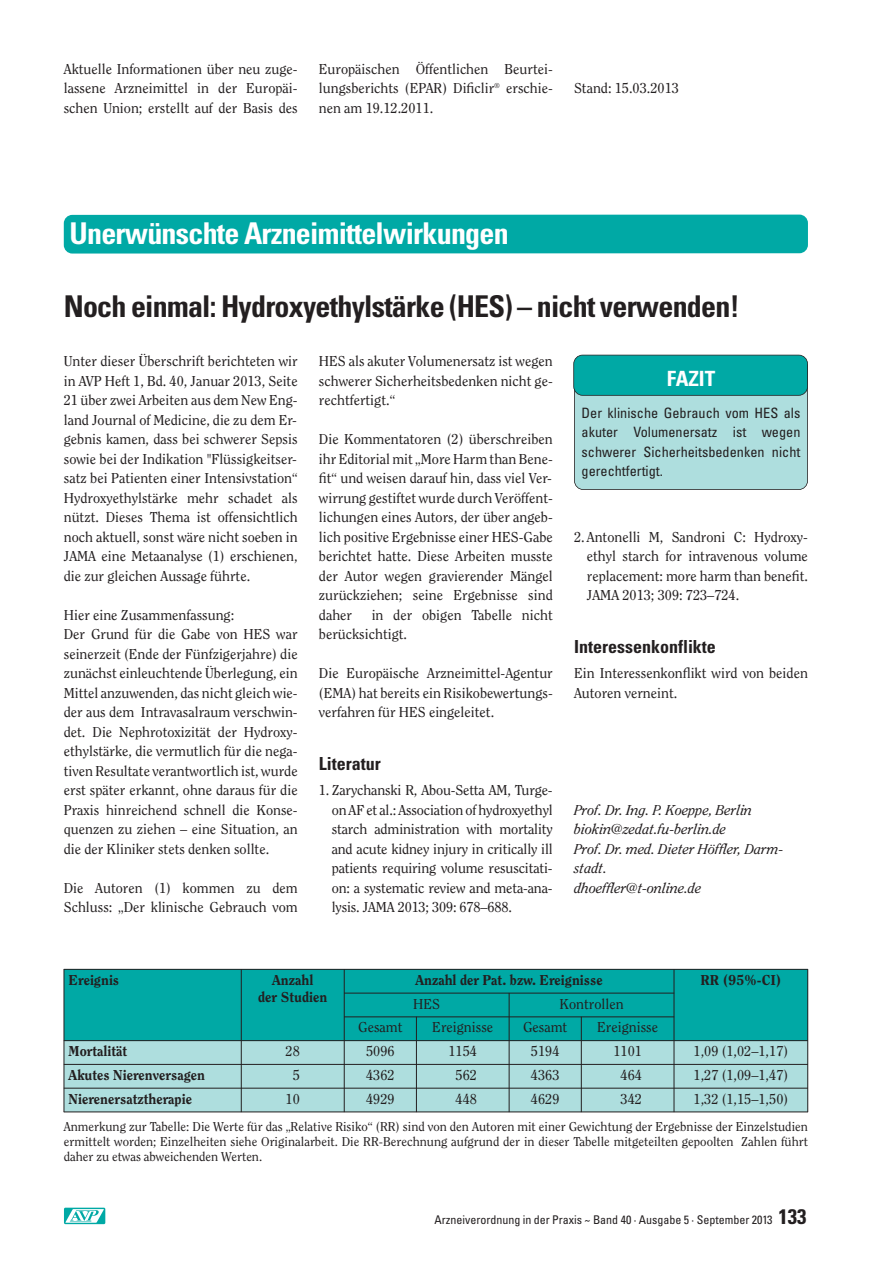
<style>
.page{position:relative;width:893px;height:1263px;background:#fff}
.page>*{position:absolute;margin:0;border:0;box-sizing:border-box;transform-origin:0 0}
.t1{font:700 condensed 30px "Univers";letter-spacing:-.025em;color:#231f20}
.t2{font:700 condensed 30px "Univers";letter-spacing:-.025em;color:#fff}
.t3{font:700 condensed 21px "Univers";color:#fff}
.t4{font:700 condensed 18px "Univers";color:#231f20}
.t5{font:14.25px/19.5px "Clearface";color:#231f20;text-align:justify}
.t6{font:800 14.25px/17.1px "Clearface";color:#231f20;text-align:center}
.t7{font:italic 14.25px/19.5px "Clearface";color:#231f20}
.t8{font:condensed 14.25px/19.5px "Univers";color:#231f20;text-align:justify}
.t9{font:12.75px/15px "Clearface";color:#231f20;text-align:justify}
.t10{font:condensed 12px "Univers";color:#231f20}
.s1{font-weight:700;font-size:21px}
</style>
<div class="page">
<div style="left:64px;top:1208px;width:41px;height:16px;background:#00a9a5"></div>
<svg style="left:65px;top:1209px;width:39px;height:14px"></svg>
<div style="left:574px;top:358px;width:234px;height:132px;background:#aedede;border-radius:9px"></div>
<div style="left:574px;top:358px;width:234px;height:132px;border:2px solid #231f20;border-radius:9px"></div>
<div style="left:574px;top:355px;width:234px;height:40px;background:#00a9a5;border-radius:9px"></div>
<div style="left:573px;top:355px;width:235px;height:41px;border:2px solid #231f20;border-radius:9px"></div>
<div style="left:64px;top:215px;width:744px;height:39px;background:#00a9a5;border-radius:9px"></div>
<div style="left:64px;top:969px;width:177px;height:72px;background:#00a9a5"></div>
<div style="left:241px;top:969px;width:103px;height:72px;background:#00a9a5"></div>
<div style="left:344px;top:969px;width:330px;height:24px;background:#00a9a5"></div>
<div style="left:674px;top:969px;width:134px;height:72px;background:#00a9a5"></div>
<div style="left:344px;top:993px;width:165px;height:24px;background:#00a9a5"></div>
<div style="left:509px;top:993px;width:165px;height:24px;background:#00a9a5"></div>
<div style="left:344px;top:1017px;width:72px;height:24px;background:#00a9a5"></div>
<div style="left:416px;top:1017px;width:93px;height:24px;background:#00a9a5"></div>
<div style="left:509px;top:1017px;width:72px;height:24px;background:#00a9a5"></div>
<div style="left:581px;top:1017px;width:93px;height:24px;background:#00a9a5"></div>
<div style="left:64px;top:1041px;width:177px;height:23px;background:#aedede"></div>
<div style="left:241px;top:1041px;width:103px;height:23px;background:#aedede"></div>
<div style="left:344px;top:1041px;width:72px;height:23px;background:#aedede"></div>
<div style="left:416px;top:1041px;width:93px;height:23px;background:#aedede"></div>
<div style="left:509px;top:1041px;width:72px;height:23px;background:#aedede"></div>
<div style="left:581px;top:1041px;width:93px;height:23px;background:#aedede"></div>
<div style="left:674px;top:1041px;width:134px;height:23px;background:#aedede"></div>
<div style="left:64px;top:1064px;width:177px;height:24px;background:#aedede"></div>
<div style="left:241px;top:1064px;width:103px;height:24px;background:#aedede"></div>
<div style="left:344px;top:1064px;width:72px;height:24px;background:#aedede"></div>
<div style="left:416px;top:1064px;width:93px;height:24px;background:#aedede"></div>
<div style="left:509px;top:1064px;width:72px;height:24px;background:#aedede"></div>
<div style="left:581px;top:1064px;width:93px;height:24px;background:#aedede"></div>
<div style="left:674px;top:1064px;width:134px;height:24px;background:#aedede"></div>
<div style="left:64px;top:1088px;width:177px;height:24px;background:#aedede"></div>
<div style="left:241px;top:1088px;width:103px;height:24px;background:#aedede"></div>
<div style="left:344px;top:1088px;width:72px;height:24px;background:#aedede"></div>
<div style="left:416px;top:1088px;width:93px;height:24px;background:#aedede"></div>
<div style="left:509px;top:1088px;width:72px;height:24px;background:#aedede"></div>
<div style="left:581px;top:1088px;width:93px;height:24px;background:#aedede"></div>
<div style="left:674px;top:1088px;width:134px;height:24px;background:#aedede"></div>
<hr style="left:64px;top:969px;width:1px;height:143px;background:#231f20">
<hr style="left:241px;top:969px;width:1px;height:143px;background:#231f20">
<hr style="left:344px;top:969px;width:1px;height:143px;background:#231f20">
<hr style="left:416px;top:1017px;width:1px;height:95px;background:#231f20">
<hr style="left:509px;top:993px;width:1px;height:119px;background:#231f20">
<hr style="left:581px;top:1017px;width:1px;height:95px;background:#231f20">
<hr style="left:674px;top:969px;width:1px;height:143px;background:#231f20">
<hr style="left:807px;top:969px;width:1px;height:143px;background:#231f20">
<hr style="left:64px;top:969px;width:744px;height:1px;background:#231f20">
<hr style="left:344px;top:993px;width:330px;height:1px;background:#231f20">
<hr style="left:344px;top:1016px;width:330px;height:1px;background:#231f20">
<hr style="left:64px;top:1040px;width:744px;height:1px;background:#231f20">
<hr style="left:64px;top:1064px;width:744px;height:1px;background:#231f20">
<hr style="left:64px;top:1088px;width:744px;height:1px;background:#231f20">
<hr style="left:64px;top:1112px;width:744px;height:1px;background:#231f20">
<p class="t5" style="left:64px;top:60px;width:235px">Aktuelle Informationen über neu zuge&shy;lassene Arzneimittel in der Europäi&shy;schen Union; erstellt auf der Basis des</p>
<p class="t5" style="left:319px;top:60px;width:235px">Europäischen Öffentlichen Beurtei&shy;lungsberichts (EPAR) Dificlir<sup>®</sup> erschie&shy;nen am 19.12.2011.</p>
<p class="t5" style="left:574px;top:79px;width:106px">Stand: 15.03.2013</p>
<h1 class="t2" style="left:70px;top:222px;width:441px">Unerwünschte Arzneimittelwirkungen</h1>
<h1 class="t1" style="left:64px;top:295px;width:677px">Noch einmal: Hydroxyethylstärke (HES) – nicht verwenden!</h1>
<p class="t5" style="left:64px;top:352px;width:235px">Unter dieser Überschrift berichteten wir in AVP Heft 1, Bd. 40, Januar 2013, Seite 21 über zwei Arbeiten aus dem New Eng&shy;land Journal of Medicine, die zu dem Er&shy;gebnis kamen, dass bei schwerer Sepsis sowie bei der Indikation "Flüssigkeitser&shy;satz bei Patienten einer Intensivstation“ Hydroxyethylstärke mehr schadet als nützt. Dieses Thema ist offensichtlich noch aktuell, sonst wäre nicht soeben in JAMA eine Metaanalyse (1) erschienen, die zur gleichen Aussage führte.</p>
<p class="t5" style="left:64px;top:606px;width:235px;text-align:left">Hier eine Zusammenfassung:<br>Der Grund für die Gabe von HES war seinerzeit (Ende der Fünfzigerjahre) die zunächst einleuchtende Überlegung, ein Mittel anzuwenden, das nicht gleich wie&shy;der aus dem Intravasalraum verschwin&shy;det. Die Nephrotoxizität der Hydroxy&shy;ethylstärke, die vermutlich für die nega&shy;tiven Resultate verantwortlich ist, wurde erst später erkannt, ohne daraus für die Praxis hinreichend schnell die Konse&shy;quenzen zu ziehen – eine Situation, an die der Kliniker stets denken sollte.</p>
<p class="t5" style="left:64px;top:879px;width:235px">Die Autoren (1) kommen zu dem<br>Schluss: „Der klinische Gebrauch vom</p>
<p class="t5" style="left:319px;top:352px;width:235px">HES als akuter Volumenersatz ist wegen schwerer Sicherheitsbedenken nicht ge&shy;rechtfertigt.“</p>
<p class="t5" style="left:319px;top:430px;width:235px">Die Kommentatoren (2) überschreiben ihr Editorial mit „More Harm than Bene&shy;fit“ und weisen darauf hin, dass viel Ver&shy;wirrung gestiftet wurde durch Veröffent&shy;lichungen eines Autors, der über angeb&shy;lich positive Ergebnisse einer HES-Gabe berichtet hatte. Diese Arbeiten musste der Autor wegen gravierender Mängel zurückziehen; seine Ergebnisse sind daher</p>
<p class="t5" style="left:319px;top:606px;width:235px;text-indent:53px">in der obigen Tabelle nicht berücksichtigt.</p>
<p class="t5" style="left:319px;top:664px;width:235px">Die Europäische Arzneimittel-Agentur (EMA) hat bereits ein Risikobewertungs&shy;verfahren für HES eingeleitet.</p>
<p class="t4" style="left:319px;top:757px;width:63px">Literatur</p>
<p class="t5" style="left:332px;top:781px;width:223px;text-indent:-13px">1. Zarychanski R, Abou-Setta AM, Turge&shy;on AF et al.: Association of hydroxyethyl starch administration with mortality and acute kidney injury in critically ill patients requiring volume resuscitati&shy;on: a systematic review and meta-ana&shy;lysis. JAMA 2013; 309: 678–688.</p>
<h2 class="t3" style="left:667px;top:371px;width:50px">FAZIT</h2>
<p class="t8" style="left:582px;top:404px;width:220px">Der klinische Gebrauch vom HES als akuter Volumenersatz ist wegen schwerer Sicherheitsbedenken nicht gerechtfertigt.</p>
<p class="t5" style="left:587px;top:528px;width:223px;text-indent:-13px">2. Antonelli M, Sandroni C: Hydroxy&shy;ethyl starch for intravenous volume replacement: more harm than benefit.<br>JAMA 2013; 309: 723–724.</p>
<p class="t4" style="left:574px;top:640px;width:143px">Interessenkonflikte</p>
<p class="t5" style="left:574px;top:664px;width:235px">Ein Interessenkonflikt wird von beiden<br>Autoren verneint.</p>
<p class="t7" style="left:574px;top:801px;width:211px">Prof. Dr. Ing. P. Koeppe, Berlin biokin@zedat.fu-berlin.de<br>Prof. Dr. med. Dieter Höffler, Darm&shy;stadt.<br>dhoeffler@t-online.de</p>
<p class="t6" style="left:69px;top:972px;width:52px">Ereignis</p>
<p class="t6" style="left:258px;top:972px;width:71px">Anzahl<br>der Studien</p>
<p class="t6" style="left:415px;top:972px;width:189px">Anzahl der Pat. bzw. Ereignisse</p>
<p class="t6" style="left:700px;top:972px;width:83px">RR (95%-CI)</p>
<p class="t5" style="left:413px;top:995px;width:28px">HES</p>
<p class="t5" style="left:559px;top:995px;width:66px">Kontrollen</p>
<p class="t5" style="left:358px;top:1018px;width:46px">Gesamt</p>
<p class="t5" style="left:432px;top:1018px;width:62px">Ereignisse</p>
<p class="t5" style="left:523px;top:1018px;width:46px">Gesamt</p>
<p class="t5" style="left:597px;top:1018px;width:62px">Ereignisse</p>
<p class="t6" style="left:69px;top:1043px;width:60px">Mortalität</p>
<p class="t5" style="left:286px;top:1042px;width:16px">28</p>
<p class="t5" style="left:366px;top:1042px;width:30px">5096</p>
<p class="t5" style="left:448px;top:1042px;width:30px">1154</p>
<p class="t5" style="left:531px;top:1042px;width:30px">5194</p>
<p class="t5" style="left:613px;top:1042px;width:30px">1101</p>
<p class="t5" style="left:694px;top:1042px;width:96px">1,09 (1,02–1,17)</p>
<p class="t6" style="left:69px;top:1067px;width:138px">Akutes Nierenversagen</p>
<p class="t5" style="left:293px;top:1066px;width:9px">5</p>
<p class="t5" style="left:366px;top:1066px;width:30px">4362</p>
<p class="t5" style="left:456px;top:1066px;width:23px">562</p>
<p class="t5" style="left:531px;top:1066px;width:30px">4363</p>
<p class="t5" style="left:620px;top:1066px;width:23px">464</p>
<p class="t5" style="left:694px;top:1066px;width:96px">1,27 (1,09–1,47)</p>
<p class="t6" style="left:69px;top:1091px;width:125px">Nierenersatztherapie</p>
<p class="t5" style="left:286px;top:1090px;width:16px">10</p>
<p class="t5" style="left:366px;top:1090px;width:30px">4929</p>
<p class="t5" style="left:456px;top:1090px;width:23px">448</p>
<p class="t5" style="left:531px;top:1090px;width:30px">4629</p>
<p class="t5" style="left:620px;top:1090px;width:23px">342</p>
<p class="t5" style="left:694px;top:1090px;width:96px">1,32 (1,15–1,50)</p>
<p class="t9" style="left:64px;top:1120px;width:746px">Anmerkung zur Tabelle: Die Werte für das „Relative Risiko“ (RR) sind von den Autoren mit einer Gewichtung der Ergebnisse der Einzelstudien ermittelt worden; Einzelheiten siehe Originalarbeit. Die RR-Berechnung aufgrund der in dieser Tabelle mitgeteilten gepoolten Zahlen führt daher zu etwas abweichenden Werten.</p>
<p class="t10" style="left:434px;top:1215px;width:373px">Arzneiverordnung in der Praxis ~ Band 40 · Ausgabe 5 · September 2013 <span class="s1">133</span></p>
</div>
